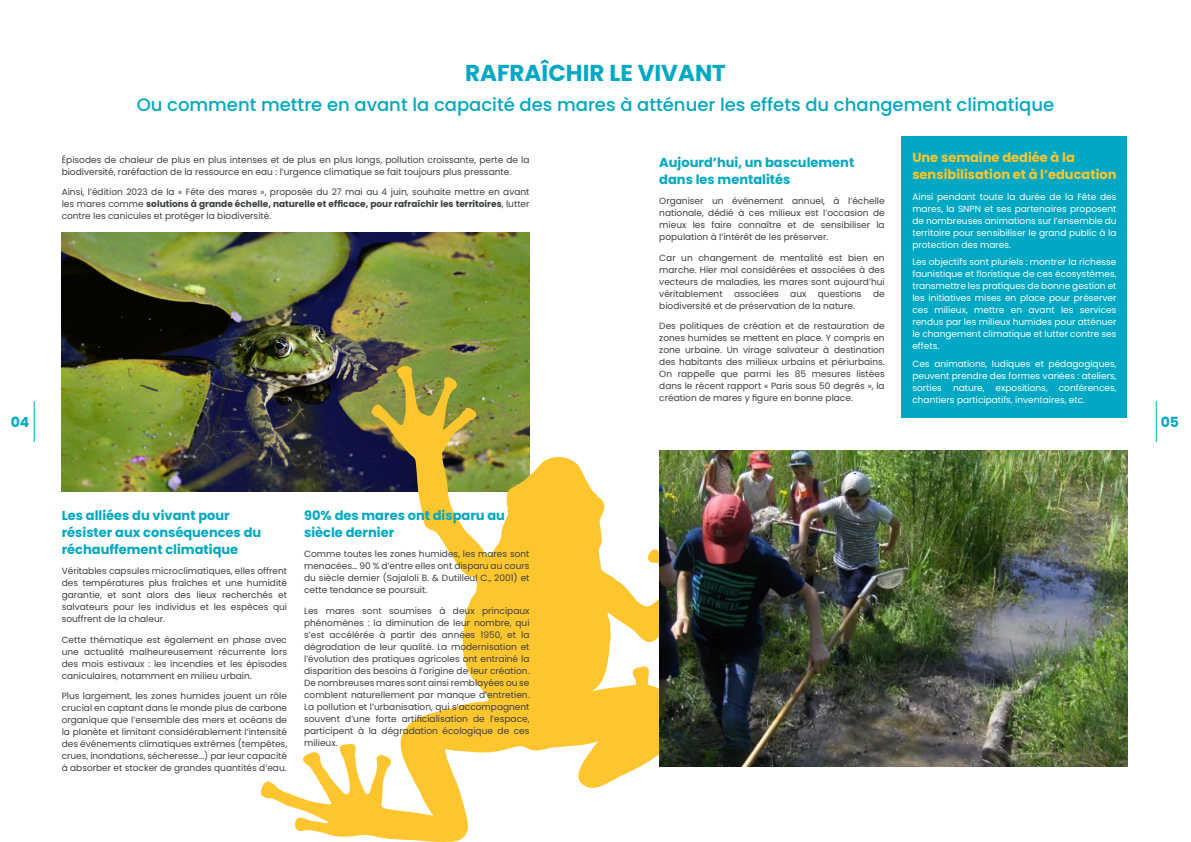
<style>
.page{position:relative;width:1191px;height:842px;background:#fff}
.page>*{position:absolute;margin:0;border:0;box-sizing:border-box;transform-origin:0 0}
.t1{font:700 23px "Poppins";color:#00a8c3}
.t2{font:500 18px "Poppins";color:#00a8c3}
.t3{font:700 14px "Poppins";color:#00a8c3}
.t4{font:700 13px/17px "Poppins";color:#00a8c3}
.t5{font:700 13px/17px "Poppins";color:#fdc62f}
.t6{font:9px/12px "Poppins";color:#3a3f41;text-align:justify}
.t7{font:9px/12px "Poppins";color:#fff;text-align:justify}
.s1{font-weight:700}
</style>
<div class="page">
<div style="left:901px;top:136px;width:226px;height:281px;background:#00a8c3"></div>
<img style="left:62px;top:232px;width:467px;height:260px">
<svg style="left:259px;top:366px;width:509px;height:476px"></svg>
<img style="left:659px;top:451px;width:468px;height:316px">
<hr style="left:1156px;top:401px;width:1px;height:41px;background:#00a8c3">
<hr style="left:34px;top:401px;width:1px;height:41px;background:#00a8c3">
<h1 class="t1" style="left:465px;top:59px;width:262px">RAFRAÎCHIR LE VIVANT</h1>
<h2 class="t2" style="left:137px;top:94px;width:919px">Ou comment mettre en avant la capacité des mares à atténuer les effets du changement climatique</h2>
<p class="t6" style="left:62px;top:153px;width:469px">Épisodes de chaleur de plus en plus intenses et de plus en plus longs, pollution croissante, perte de la biodiversité, raréfaction de la ressource en eau : l’urgence climatique se fait toujours plus pressante.</p>
<p class="t6" style="left:62px;top:186px;width:469px">Ainsi, l’édition 2023 de la « Fête des mares », proposée du 27 mai au 4 juin, souhaite mettre en avant les mares comme <span class="s1">solutions à grande échelle, naturelle et efficace, pour rafraîchir les territoires</span>, lutter contre les canicules et protéger la biodiversité.</p>
<h3 class="t5" style="left:912px;top:149px;width:206px">Une semaine dediée à la sensibilisation et à l’education</h3>
<p class="t7" style="left:912px;top:191px;width:206px">Ainsi pendant toute la durée de la Fête des mares, la SNPN et ses partenaires proposent de nombreuses animations sur l’ensemble du territoire pour sensibiliser le grand public à la protection des mares.</p>
<p class="t7" style="left:912px;top:256px;width:206px">Les objectifs sont pluriels : montrer la richesse faunistique et floristique de ces écosystèmes, transmettre les pratiques de bonne gestion et les initiatives mises en place pour préserver ces milieux, mettre en avant les services rendus par les milieux humides pour atténuer le changement climatique et lutter contre ses effets.</p>
<p class="t7" style="left:912px;top:358px;width:206px">Ces animations, ludiques et pédagogiques, peuvent prendre des formes variées : ateliers, sorties nature, expositions, conférences, chantiers participatifs, inventaires, etc.</p>
<h3 class="t4" style="left:659px;top:154px;width:197px">Aujourd’hui, un basculement dans les mentalités</h3>
<p class="t6" style="left:659px;top:195px;width:227px">Organiser un événement annuel, à l’échelle nationale, dédié à ces milieux est l’occasion de mieux les faire connaître et de sensibiliser la population à l’intérêt de les préserver.</p>
<p class="t6" style="left:659px;top:252px;width:227px">Car un changement de mentalité est bien en marche. Hier mal considérées et associées à des vecteurs de maladies, les mares sont aujourd’hui véritablement</p>
<p class="t6" style="left:734px;top:288px;width:46px">associées</p>
<p class="t6" style="left:790px;top:288px;width:18px">aux</p>
<p class="t6" style="left:818px;top:288px;width:45px">questions</p>
<p class="t6" style="left:873px;top:288px;width:13px">de</p>
<p class="t6" style="left:659px;top:300px;width:197px">biodiversité et de préservation de la nature.</p>
<p class="t6" style="left:659px;top:320px;width:227px">Des politiques de création et de restauration de zones humides se mettent en place. Y compris en zone urbaine. Un virage salvateur à destination des habitants des milieux urbains et périurbains.<br>On rappelle que parmi les 85 mesures listées dans le récent rapport « Paris sous 50 degrés », la création de mares y figure en bonne place.</p>
<h3 class="t3" style="left:11px;top:414px;width:20px">04</h3>
<h3 class="t3" style="left:1160px;top:414px;width:20px">05</h3>
<h3 class="t4" style="left:62px;top:507px;width:201px">Les alliées du vivant pour résister aux conséquences du réchauffement climatique</h3>
<p class="t6" style="left:62px;top:565px;width:227px">Véritables capsules microclimatiques, elles offrent des températures plus fraîches et une humidité garantie, et sont alors des lieux recherchés et salvateurs pour les individus et les espèces qui souffrent de la chaleur.</p>
<p class="t6" style="left:62px;top:634px;width:227px">Cette thématique est également en phase avec une actualité malheureusement récurrente lors des mois estivaux : les incendies et les épisodes caniculaires, notamment en milieu urbain.</p>
<p class="t6" style="left:62px;top:690px;width:227px">Plus largement, les zones humides jouent un rôle crucial en captant dans le monde plus de carbone organique que l’ensemble des mers et océans de la planète et limitant considérablement l’intensité des événements climatiques extrêmes (tempêtes, crues, inondations, sécheresse...) par leur capacité à absorber et stocker de grandes quantités d’eau.</p>
<h3 class="t4" style="left:304px;top:507px;width:202px">90% des mares ont disparu au siècle dernier</h3>
<p class="t6" style="left:304px;top:548px;width:227px">Comme toutes les zones humides, les mares sont menacées… 90 % d’entre elles ont disparu au cours du siècle dernier (Sajaloli B. &amp; Dutilleul C., 2001) et cette tendance se poursuit.</p>
<p class="t6" style="left:304px;top:605px;width:227px">Les mares sont soumises à deux principaux phénomènes : la diminution de leur nombre, qui s’est accélérée à partir des années 1950, et la dégradation de leur qualité. La modernisation et l’évolution des pratiques agricoles ont entrainé la disparition des besoins à l’origine de leur création.<br>De nombreuses mares sont ainsi remblayées ou se comblent naturellement par manque d’entretien.<br>La pollution et l’urbanisation, qui s’accompagnent souvent d’une forte artificialisation de l’espace, participent à la dégradation écologique de ces milieux.</p>
</div>
